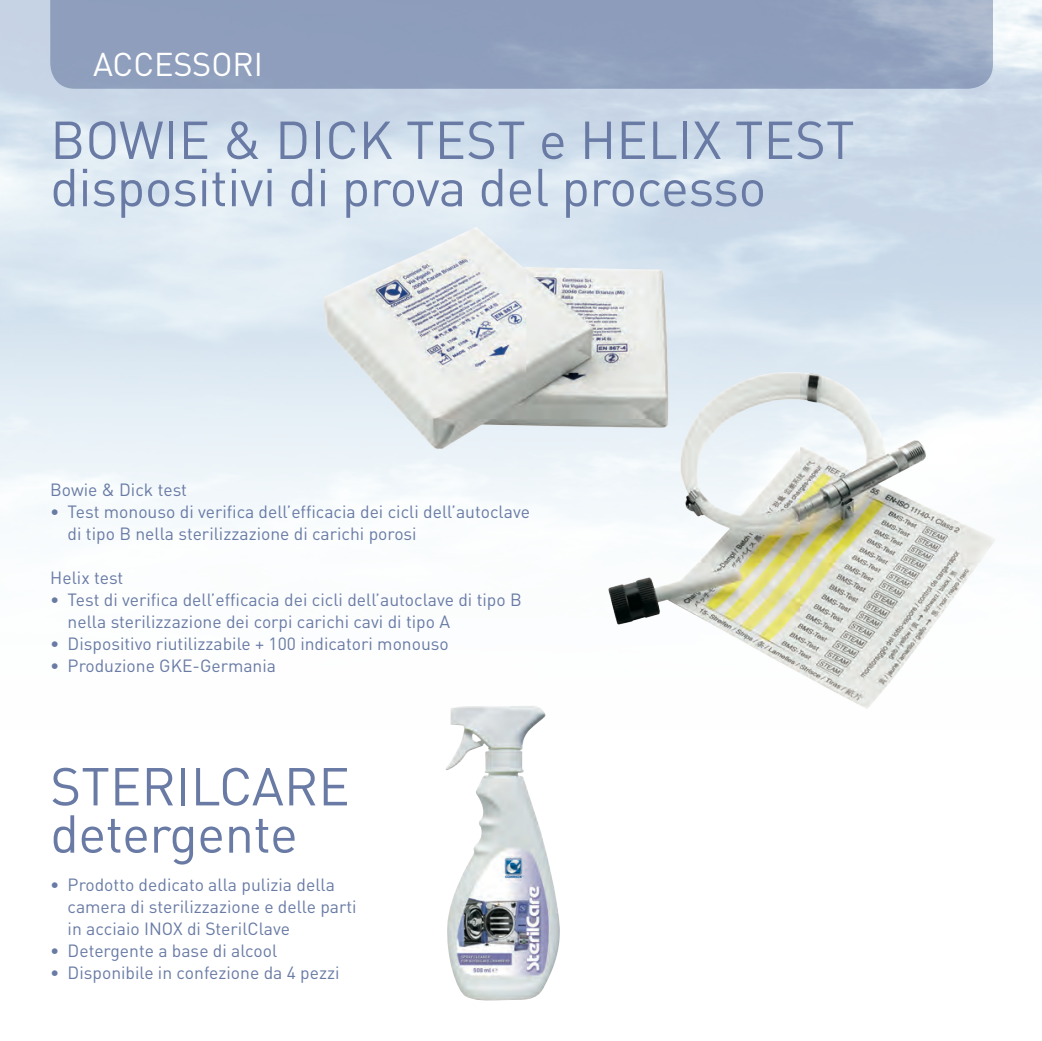
<style>
.page{position:relative;width:1042px;height:1041px;background:#fff}
.page>*{position:absolute;margin:0;border:0;box-sizing:border-box;transform-origin:0 0}
.t1{font:52.5px/47.2px "DIN";letter-spacing:-.01em;color:#697ba5}
.t2{font:32.55px "DIN";color:#fff}
.t3{font:17.5px/21.9px "DIN";color:#697ba5}
</style>
<div class="page">
<img style="left:445px;top:705px;width:115px;height:296px">
<svg style="left:50px;top:0;width:943px;height:89px;background:#90a0bd"></svg>
<img style="left:312px;top:206px;width:399px;height:261px">
<img style="left:587px;top:348px;width:422px;height:361px">
<h2 class="t2" style="left:93px;top:44px;width:172px">ACCESSORI</h2>
<h1 class="t1" style="left:50px;top:115px;width:806px">BOWIE &amp; DICK TEST e HELIX TEST dispositivi di prova del processo</h1>
<p class="t3" style="left:50px;top:479px;width:138px">Bowie &amp; Dick test</p>
<p class="t3" style="left:68px;top:501px;width:464px;text-indent:-17px">• Test monouso di verifica dell’efficacia dei cicli dell’autoclave di tipo B nella sterilizzazione di carichi porosi</p>
<p class="t3" style="left:50px;top:566px;width:75px">Helix test</p>
<p class="t3" style="left:68px;top:588px;width:456px;text-indent:-17px">• Test di verifica dell’efficacia dei cicli dell’autoclave di tipo B nella sterilizzazione dei corpi carichi cavi di tipo A</p>
<p class="t3" style="left:50px;top:632px;width:400px">• Dispositivo riutilizzabile + 100 indicatori monouso</p>
<p class="t3" style="left:50px;top:654px;width:227px">• Produzione GKE-Germania</p>
<h1 class="t1" style="left:50px;top:762px;width:293px">Steri LCARE detergente</h1>
<p class="t3" style="left:68px;top:873px;width:291px;text-indent:-17px">• Prodotto dedicato alla pulizia della camera di sterilizzazione e delle parti in acciaio INOX</p>
<p class="t3" style="left:187px;top:917px;width:105px">di SterilClave</p>
<p class="t3" style="left:50px;top:939px;width:229px">• Detergente a base di alcool</p>
<p class="t3" style="left:50px;top:961px;width:291px">• Disponibile in confezione da 4 pezzi</p>
</div>
